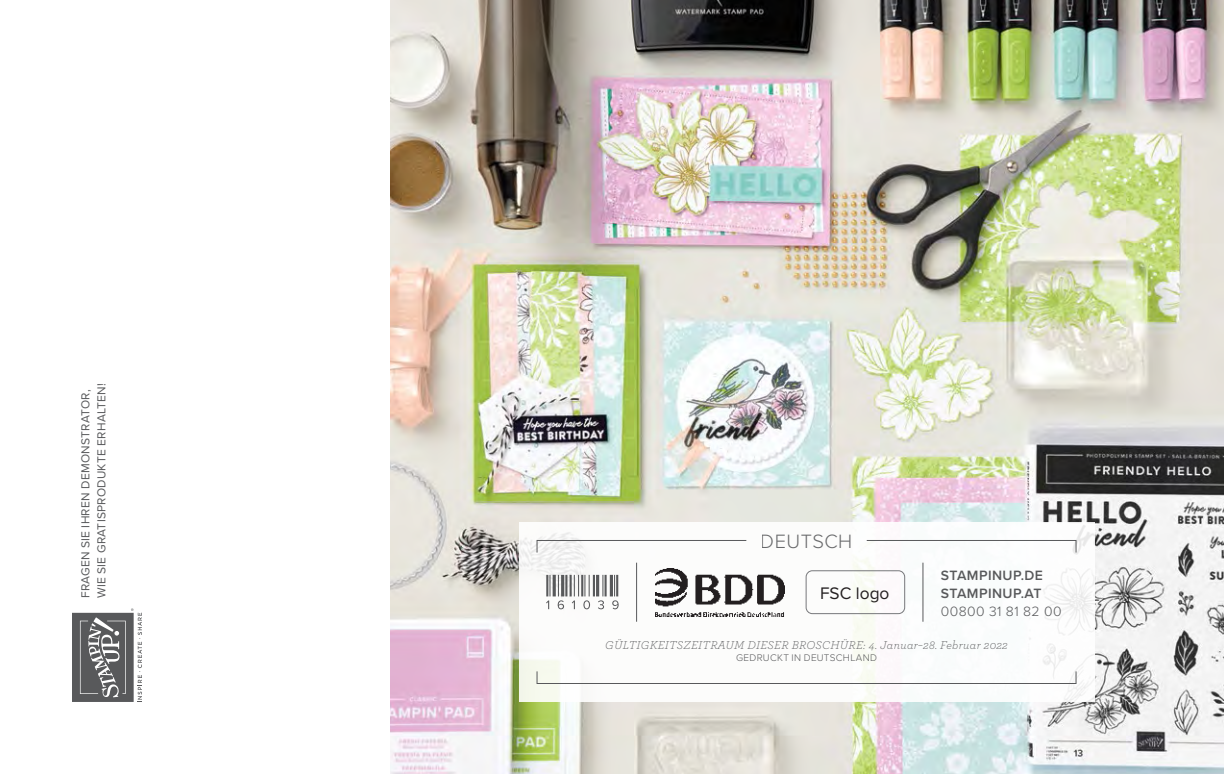
<style>
.page{position:relative;width:1224px;height:774px;background:#fff}
.page>*{position:absolute;margin:0;border:0;box-sizing:border-box;transform-origin:0 0}
.t1{font:300 20px "Proxima Nova";letter-spacing:.02em;color:#58595b}
.t2{font:17.4px "Proxima Nova";color:#231f20}
.t3{font:600 14px/18px "Proxima Nova";letter-spacing:.03em;color:#58595b}
.t4{font:300 14px "Proxima Nova";letter-spacing:.03em;color:#58595b}
.t5{font:italic 300 12px "Archer";letter-spacing:.03em;color:#58595b}
.t6{font:12px/16px "Proxima Nova";letter-spacing:.02em;color:#58595b}
.t7{font:300 10px "Proxima Nova";letter-spacing:.03em;color:#58595b}
</style>
<div class="page">
<img style="left:390px;top:0;width:834px;height:774px">
<svg style="left:72px;top:608px;width:70px;height:94px"></svg>
<div style="left:519px;top:522px;width:576px;height:180px;background:#fff"></div>
<svg style="left:536px;top:539px;width:211px;height:15px"></svg>
<svg style="left:866px;top:539px;width:211px;height:15px"></svg>
<div style="left:537px;top:671px;width:540px;height:13px;border:1px solid #58595b"></div>
<div style="left:806px;top:571px;width:99px;height:43px;border:1px solid #77787b;border-radius:6px"></div>
<hr style="left:636px;top:563px;width:1px;height:59px;background:#58595b">
<hr style="left:922px;top:563px;width:1px;height:59px;background:#58595b">
<img style="left:655px;top:568px;width:129px;height:48px">
<svg style="left:546px;top:601px;width:3px;height:8px"></svg>
<hr style="left:546px;top:575px;width:2px;height:21px;background:#58595b">
<hr style="left:549px;top:575px;width:2px;height:21px;background:#58595b">
<hr style="left:553px;top:575px;width:3px;height:21px;background:#58595b">
<svg style="left:558px;top:575px;width:6px;height:34px"></svg>
<hr style="left:561px;top:575px;width:3px;height:21px;background:#58595b">
<hr style="left:565px;top:575px;width:2px;height:21px;background:#58595b">
<hr style="left:570px;top:575px;width:2px;height:21px;background:#58595b">
<svg style="left:572px;top:575px;width:18px;height:34px"></svg>
<hr style="left:593px;top:575px;width:2px;height:21px;background:#58595b">
<hr style="left:596px;top:575px;width:3px;height:21px;background:#58595b">
<svg style="left:598px;top:575px;width:6px;height:34px"></svg>
<hr style="left:605px;top:575px;width:2px;height:21px;background:#58595b">
<hr style="left:610px;top:575px;width:3px;height:21px;background:#58595b">
<svg style="left:612px;top:575px;width:7px;height:34px"></svg>
<hr style="left:616px;top:575px;width:2px;height:21px;background:#58595b">
<p class="t6" style="left:77px;top:598px;width:217px;rotate:-90deg">FRAGEN SIE IHREN DEMONSTRATOR,<br>WIE SIE GRATISPRODUKTE ERHALTEN!</p>
<h1 class="t1" style="left:761px;top:526px;width:93px">DEUTSCH</h1>
<h2 class="t2" style="left:820px;top:580px;width:71px">FSC logo</h2>
<p class="t3" style="left:941px;top:566px;width:104px">STAMPINUP.DE<br>STAMPINUP.AT</p>
<p class="t4" style="left:941px;top:601px;width:122px">00800 31 81 82 00</p>
<p class="t5" style="left:605px;top:637px;width:404px">GÜLTIGKEITSZEITRAUM DIESER BROSCHÜRE: 4. Januar–28. Februar 2022</p>
<p class="t7" style="left:736px;top:651px;width:143px">GEDRUCKT IN DEUTSCHLAND</p>
</div>
